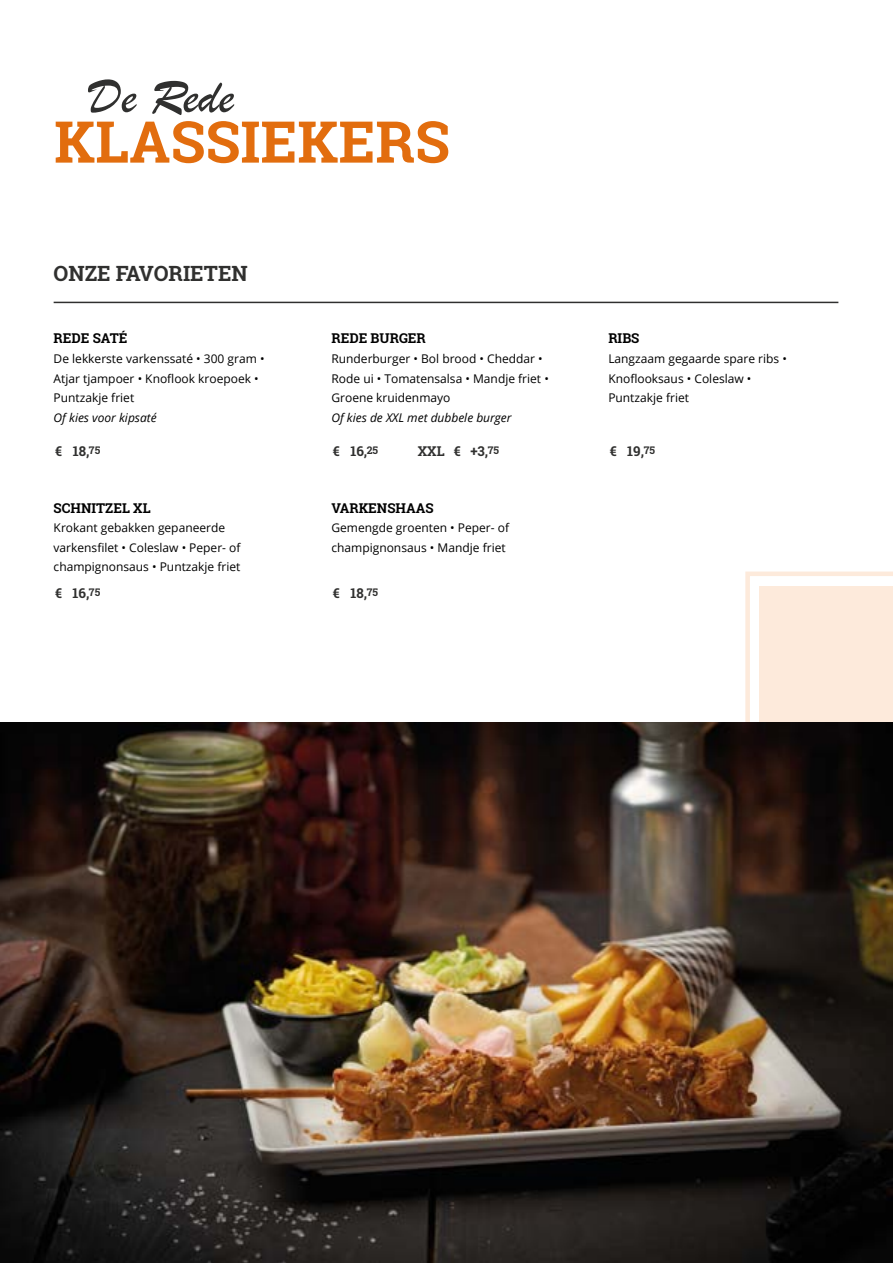
<style>
.page{position:relative;width:893px;height:1263px;background:#fff}
.page>*{position:absolute;margin:0;border:0;box-sizing:border-box;transform-origin:0 0}
.t1{font:700 57.6px "Roboto Slab";color:#e26d0e}
.t2{font:50.4px "Brush Script";color:#30302f}
.t3{font:700 21px "Roboto Slab";color:#30302f}
.t4{font:700 13.5px "Roboto Slab";color:#000}
.t5{font:700 13.5px "Roboto Slab";color:#30302f}
.t6{font:12px/19.5px "Open Sans";color:#000}
.t7{font:italic 12px "Open Sans";color:#000}
.t8{font:700 10.5px "Roboto Slab";color:#30302f}
</style>
<div class="page">
<svg style="left:745px;top:571px;width:148px;height:152px;background:#fbebde"></svg>
<img style="left:0;top:723px;width:893px;height:540px">
<hr style="left:54px;top:302px;width:784px;height:1px;background:#30302f">
<h2 class="t2" style="left:89px;top:65px;width:146px">De Rede</h2>
<h1 class="t1" style="left:54px;top:102px;width:397px">KLASSIEKERS</h1>
<h3 class="t3" style="left:54px;top:259px;width:196px">ONZE FAVORIETEN</h3>
<p class="t4" style="left:54px;top:329px;width:75px">REDE SATÉ</p>
<p class="t6" style="left:54px;top:349px;width:212px">De lekkerste varkenssaté • 300 gram •<br>Atjar tjampoer • Knoflook kroepoek •<br>Puntzakje friet</p>
<p class="t7" style="left:54px;top:409px;width:105px">Of kies voor kipsaté</p>
<p class="t4" style="left:331px;top:329px;width:96px">REDE BURGER</p>
<p class="t6" style="left:331px;top:349px;width:219px">Runderburger • Bol brood • Cheddar •<br>Rode ui • Tomatensalsa • Mandje friet •<br>Groene kruidenmayo</p>
<p class="t7" style="left:331px;top:409px;width:182px">Of kies de XXL met dubbele burger</p>
<p class="t4" style="left:608px;top:329px;width:33px">RIBS</p>
<p class="t6" style="left:608px;top:349px;width:180px">Langzaam gegaarde spare ribs •<br>Knoflooksaus • Coleslaw •<br>Puntzakje friet</p>
<p class="t5" style="left:55px;top:442px;width:9px">€</p>
<p class="t8" style="left:367px;top:443px;width:13px">25</p>
<p class="t8" style="left:488px;top:443px;width:13px">75</p>
<p class="t8" style="left:644px;top:443px;width:13px">75</p>
<p class="t8" style="left:89px;top:443px;width:13px">75</p>
<p class="t5" style="left:350px;top:442px;width:18px">16,</p>
<p class="t5" style="left:470px;top:442px;width:19px">+3,</p>
<p class="t5" style="left:627px;top:442px;width:18px">19,</p>
<p class="t5" style="left:73px;top:442px;width:18px">18,</p>
<p class="t5" style="left:333px;top:442px;width:9px">€</p>
<p class="t5" style="left:418px;top:442px;width:45px">XXL €</p>
<p class="t5" style="left:610px;top:442px;width:9px">€</p>
<p class="t4" style="left:54px;top:499px;width:98px">SCHNITZEL XL</p>
<p class="t6" style="left:54px;top:518px;width:188px">Krokant gebakken gepaneerde varkensfilet • Coleslaw • Peper- of champignonsaus • Puntzakje friet</p>
<p class="t4" style="left:331px;top:499px;width:104px">VARKENSHAAS</p>
<p class="t6" style="left:331px;top:518px;width:179px">Gemengde groenten • Peper- of champignonsaus • Mandje friet</p>
<p class="t8" style="left:89px;top:585px;width:13px">75</p>
<p class="t8" style="left:367px;top:585px;width:13px">75</p>
<p class="t5" style="left:55px;top:584px;width:9px">€</p>
<p class="t5" style="left:333px;top:584px;width:9px">€</p>
<p class="t5" style="left:73px;top:584px;width:18px">16,</p>
<p class="t5" style="left:351px;top:584px;width:18px">18,</p>
</div>
